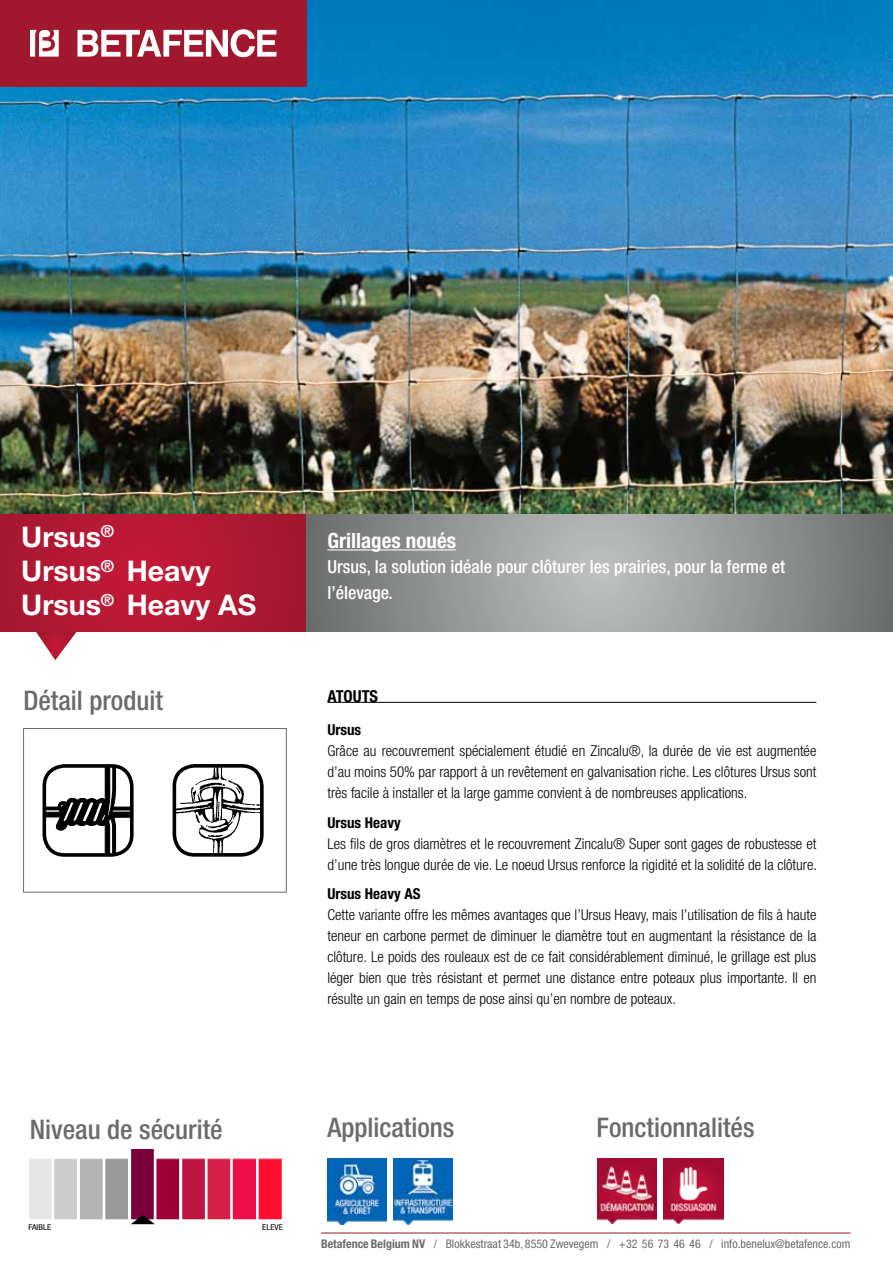
<style>
.page{position:relative;width:893px;height:1263px;background:#fff}
.page>*{position:absolute;margin:0;border:0;box-sizing:border-box;transform-origin:0 0}
.t1{font:700 28.5px/34.2px "Helvetica Neue LT Std";color:#fff}
.t2{font:500 condensed 27px "Helvetica Neue";color:#6a6c6c}
.t3{font:500 condensed 27px "Helvetica Neue LT Std";color:#6a6c6c}
.t4{font:700 condensed 21px "Helvetica Neue";color:#fff}
.t5{font:500 condensed 18px/25.5px "Helvetica Neue";color:#fff}
.t6{font:700 condensed 16.5px "Helvetica Neue LT Std";color:#000}
.t7{font:300 condensed 15px/21px "Helvetica Neue LT Std";color:#000;text-align:justify}
.t8{font:700 condensed 15px "Helvetica Neue LT Std";color:#000}
.t9{font:condensed 12px "Helvetica Neue LT Std";color:#6a6c6c}
.t10{font:condensed 8.1px "Helvetica Neue";color:#000;scale:1.11 1}
.t11{font:condensed 7.5px "Helvetica Neue LT Std";color:#000;scale:1.53 1}
.s1{font-weight:700}
</style>
<div class="page">
<hr style="left:892px;top:1105px;width:1px;height:158px;background:#bfc0c1">
<img style="left:0;top:0;width:893px;height:514px">
<div style="left:0;top:0;width:306px;height:86px;background:#a1172e"></div>
<svg style="left:77px;top:29px;width:199px;height:28px"></svg>
<svg style="left:30px;top:30px;width:29px;height:27px"></svg>
<img style="left:393px;top:1159px;width:60px;height:65px">
<img style="left:327px;top:1159px;width:60px;height:66px">
<svg style="left:30px;top:1159px;width:22px;height:60px"></svg>
<div style="left:54px;top:1159px;width:24px;height:61px;background:#ccc"></div>
<div style="left:53px;top:1158px;width:25px;height:62px;border:1px solid #fff"></div>
<div style="left:79px;top:1159px;width:24px;height:61px;background:#b3b3b3"></div>
<div style="left:79px;top:1158px;width:24px;height:62px;border:1px solid #fff"></div>
<div style="left:105px;top:1159px;width:24px;height:61px;background:#999"></div>
<div style="left:105px;top:1158px;width:24px;height:62px;border:1px solid #fff"></div>
<div style="left:156px;top:1159px;width:24px;height:61px;background:#9e0036"></div>
<div style="left:156px;top:1158px;width:24px;height:62px;border:1px solid #fff"></div>
<div style="left:207px;top:1159px;width:24px;height:61px;background:#d61f45"></div>
<div style="left:207px;top:1158px;width:24px;height:62px;border:1px solid #fff"></div>
<div style="left:182px;top:1159px;width:23px;height:61px;background:#bd1540"></div>
<div style="left:181px;top:1158px;width:25px;height:62px;border:1px solid #fff"></div>
<div style="left:232px;top:1159px;width:25px;height:61px;background:#ed0e45"></div>
<div style="left:232px;top:1158px;width:25px;height:62px;border:1px solid #fff"></div>
<div style="left:258px;top:1159px;width:24px;height:61px;background:#ff0e2f"></div>
<div style="left:258px;top:1158px;width:25px;height:62px;border:1px solid #fff"></div>
<svg style="left:131px;top:1149px;width:24px;height:75px;background:#7b1145"></svg>
<img style="left:597px;top:1158px;width:60px;height:65px">
<img style="left:663px;top:1158px;width:60px;height:65px">
<hr style="left:327px;top:702px;width:489px;height:1px;background:#000">
<div style="left:23px;top:728px;width:264px;height:164px;background:#fff;border:1px solid #6a6c6c"></div>
<svg style="left:35px;top:631px;width:43px;height:29px"></svg>
<svg style="left:0;top:514px;width:306px;height:117px;background:#b21832"></svg>
<svg style="left:306px;top:514px;width:587px;height:117px;background:#949596"></svg>
<hr style="left:327px;top:549px;width:129px;height:1px;background:#fff">
<svg style="left:44px;top:768px;width:85px;height:87px"></svg>
<div style="left:43px;top:764px;width:91px;height:93px;border:4px solid #000;border-radius:20px"></div>
<img style="left:174px;top:766px;width:85px;height:89px">
<div style="left:173px;top:764px;width:91px;height:93px;border:4px solid #000;border-radius:20px"></div>
<hr style="left:321px;top:1233px;width:529px;height:1px;background:#9d172f">
<h1 class="t1" style="left:21px;top:519px;width:236px">Ursus<sup>®<br></sup>Ursus<sup>®</sup> Heavy<br>Ursus<sup>®</sup> Heavy AS</h1>
<h3 class="t4" style="left:327px;top:528px;width:130px">Grillages noués</h3>
<p class="t5" style="left:327px;top:554px;width:459px">Ursus, la solution idéale pour clôturer les prairies, pour la ferme et l’élevage.</p>
<h2 class="t2" style="left:23px;top:684px;width:141px">Détail produit</h2>
<p class="t6" style="left:327px;top:687px;width:52px">ATOUTS</p>
<p class="t8" style="left:327px;top:721px;width:35px">Ursus</p>
<p class="t7" style="left:327px;top:740px;width:490px">Grâce au recouvrement spécialement étudié en Zincalu®, la durée de vie est augmentée d’au moins 50% par rapport à un revêtement en galvanisation riche. Les clôtures Ursus sont très facile à installer et la large gamme convient à de nombreuses applications.</p>
<p class="t8" style="left:327px;top:813px;width:75px">Ursus Heavy</p>
<p class="t7" style="left:327px;top:833px;width:491px">Les fils de gros diamètres et le recouvrement Zincalu® Super sont gages de robustesse et d’une très longue durée de vie. Le noeud Ursus renforce la rigidité et la solidité de la clôture.</p>
<p class="t8" style="left:327px;top:885px;width:95px">Ursus Heavy AS</p>
<p class="t7" style="left:327px;top:904px;width:491px">Cette variante offre les mêmes avantages que l’Ursus Heavy, mais l’utilisation de fils à haute teneur en carbone permet de diminuer le diamètre tout en augmentant la résistance de la clôture. Le poids des rouleaux est de ce fait considérablement diminué, le grillage est plus léger bien que très résistant et permet une distance entre poteaux plus importante. Il en résulte un gain en temps de pose ainsi qu’en nombre de poteaux.</p>
<h2 class="t2" style="left:30px;top:1113px;width:194px">Niveau de sécurité</h2>
<h2 class="t3" style="left:327px;top:1111px;width:128px">Applications</h2>
<h2 class="t3" style="left:597px;top:1111px;width:159px">Fonctionnalités</h2>
<p class="t10" style="left:29px;top:1222px;width:22px">FAIBLE</p>
<p class="t10" style="left:262px;top:1222px;width:20px">ELEVE</p>
<p class="t11" style="left:28px;top:1223px;width:14px">LOW</p>
<p class="t11" style="left:262px;top:1222px;width:15px">HIGH</p>
<p class="t9" style="left:321px;top:1237px;width:531px"><span class="s1">Betafence Belgium NV</span> / Blokkestraat 34b, 8550 Zwevegem / +32 56 73 46 46 / info.benelux@betafence.com</p>
</div>
